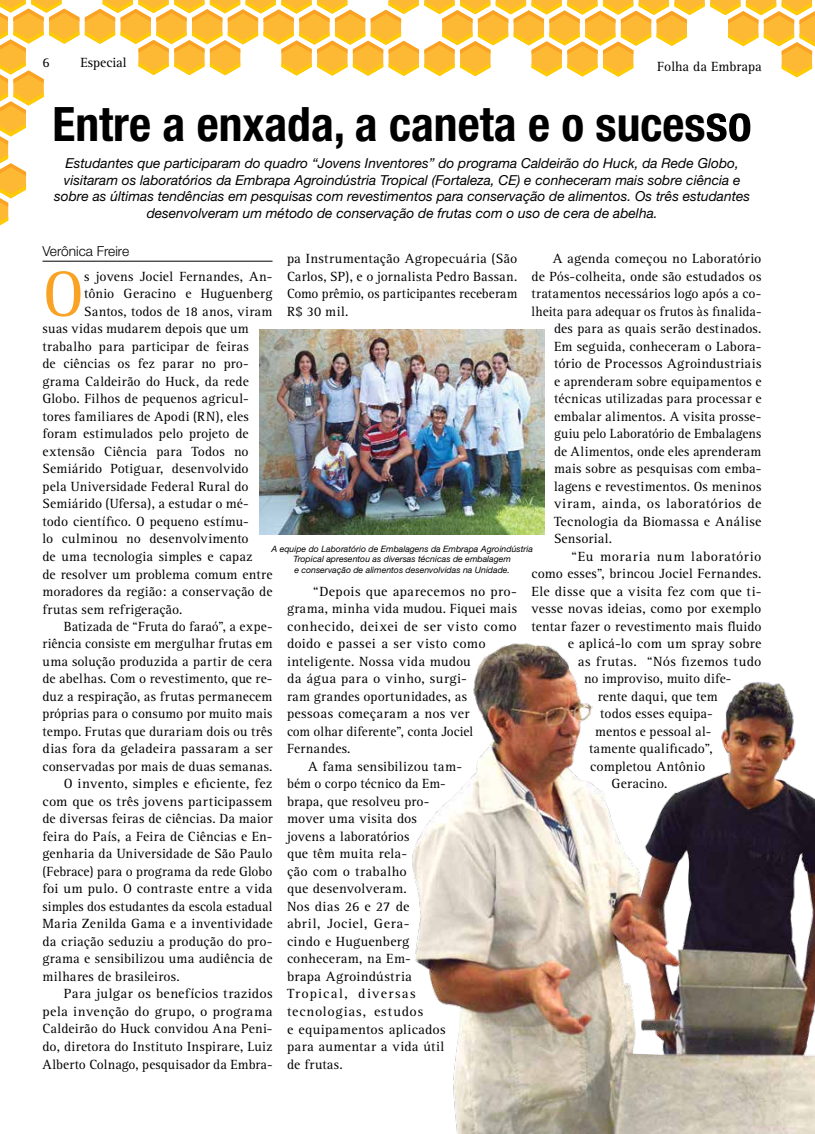
<style>
.page{position:relative;width:815px;height:1134px;background:#fff}
.page>*{position:absolute;margin:0;border:0;box-sizing:border-box;transform-origin:0 0}
.t1{font:66.25px "Rotis Serif";color:#faa224}
.t2{font:700 condensed 47.5px "Helvetica Neue LT Std";color:#000}
.t3{font:13.75px/17.5px "Rotis Serif";letter-spacing:.015em;color:#000;text-align:justify}
.t4{font:italic 13.75px/16.5px "Helvetica Neue LT Std";color:#000;text-align:center}
.t5{font:13.75px "Rotis Serif";letter-spacing:.055em;color:#000}
.t6{font:13.75px "Rotis Serif";letter-spacing:.045em;color:#000}
.t7{font:13.75px "Rotis Serif";letter-spacing:.09em;color:#000}
.t8{font:300 13.75px "Helvetica Neue LT Std";color:#000}
.t9{font:italic 8.75px/10.5px "Helvetica Neue LT Std";color:#000;text-align:center}
.s1{font-size:50px}
</style>
<div class="page">
<svg style="left:0;top:0;width:79px;height:225px"></svg>
<svg style="left:85px;top:0;width:730px;height:77px"></svg>
<img style="left:412px;top:643px;width:403px;height:491px">
<img style="left:260px;top:330px;width:285px;height:205px">
<hr style="left:43px;top:261px;width:230px;height:1px;background:#000">
<p class="t3" style="left:80px;top:54px;width:48px">Especial</p>
<p class="t3" style="left:657px;top:58px;width:106px">Folha da Embrapa</p>
<h2 class="t2" style="left:53px;top:95px;width:701px">Entre a enxada, a caneta e o suces<span class="s1">so</span></h2>
<p class="t4" style="left:54px;top:155px;width:697px">Estudantes que participaram do quadro “Jovens Inventores” do programa Caldeirão do Huck, da Rede Globo, visitaram os laboratórios da Embrapa Agroindústria Tropical (Fortaleza, CE) e conheceram mais sobre ciência e sobre as últimas tendências em pesquisas com revestimentos para conservação de alimentos. Os três estudantes desenvolveram um método de conservação de frutas com o uso de cera de abelha.</p>
<p class="t3" style="left:43px;top:54px;width:9px">6</p>
<p class="t8" style="left:43px;top:242px;width:88px">Verônica Freire</p>
<h1 class="t1" style="left:43px;top:256px;width:43px">O</h1>
<p class="t3" style="left:84px;top:268px;width:190px">s jovens Jociel Fernandes, An-</p>
<p class="t3" style="left:287px;top:250px;width:232px">pa Instrumentação Agropecuária (São Carlos, SP), e o jornalista Pedro Bassan.<br>Como prêmio, os participantes receberam R$ 30 mil.</p>
<p class="t3" style="left:553px;top:250px;width:210px">A agenda começou no Laboratório</p>
<p class="t3" style="left:531px;top:268px;width:232px">de Pós-colheita, onde são estudados os</p>
<p class="t3" style="left:531px;top:285px;width:232px">tratamentos necessários logo após a co-</p>
<p class="t3" style="left:531px;top:303px;width:232px">lheita para adequar os frutos às finalida-</p>
<p class="t3" style="left:554px;top:320px;width:209px">des para as quais serão destinados.</p>
<p class="t3" style="left:554px;top:338px;width:209px">Em seguida, conheceram o Labora-</p>
<p class="t3" style="left:554px;top:355px;width:209px">tório de Processos Agroindustriais</p>
<p class="t3" style="left:554px;top:373px;width:209px">e aprenderam sobre equipamentos e</p>
<p class="t3" style="left:554px;top:390px;width:209px">técnicas utilizadas para processar e</p>
<p class="t3" style="left:554px;top:408px;width:209px">embalar alimentos. A visita prosse-</p>
<p class="t3" style="left:554px;top:425px;width:209px">guiu pelo Laboratório de Embalagens</p>
<p class="t3" style="left:554px;top:443px;width:209px">de Alimentos, onde eles aprenderam</p>
<p class="t3" style="left:554px;top:460px;width:209px">mais sobre as pesquisas com emba-</p>
<p class="t3" style="left:554px;top:478px;width:209px">lagens e revestimentos. Os meninos</p>
<p class="t3" style="left:554px;top:495px;width:209px">viram, ainda, os laboratórios de</p>
<p class="t3" style="left:554px;top:513px;width:209px">Tecnologia da Biomassa e Análise</p>
<p class="t3" style="left:554px;top:530px;width:60px">Sensorial.</p>
<p class="t3" style="left:572px;top:548px;width:191px">“Eu moraria num laboratório</p>
<p class="t3" style="left:531px;top:565px;width:232px">como esses”, brincou Jociel Fernandes.</p>
<p class="t3" style="left:531px;top:583px;width:232px">Ele disse que a visita fez com que ti-</p>
<p class="t3" style="left:531px;top:600px;width:232px">vesse novas ideias, como por exemplo</p>
<p class="t3" style="left:531px;top:618px;width:232px">tentar fazer o revestimento mais fluido</p>
<p class="t3" style="left:568px;top:635px;width:195px">e aplicá-lo com um spray sobre</p>
<p class="t3" style="left:578px;top:653px;width:185px">as frutas. “Nós fizemos tudo</p>
<p class="t3" style="left:584px;top:670px;width:149px">no improviso, muito dife-</p>
<p class="t3" style="left:598px;top:688px;width:122px">rente daqui, que tem</p>
<p class="t3" style="left:600px;top:705px;width:114px">todos esses equipa-</p>
<p class="t3" style="left:595px;top:723px;width:118px">mentos e pessoal al-</p>
<p class="t3" style="left:589px;top:740px;width:125px">tamente qualificado”,</p>
<p class="t3" style="left:590px;top:758px;width:117px">completou Antônio</p>
<p class="t3" style="left:611px;top:775px;width:58px">Geracino.</p>
<p class="t3" style="left:84px;top:285px;width:190px">tônio Geracino e Huguenberg</p>
<p class="t3" style="left:84px;top:303px;width:190px">Santos, todos de 18 anos, viram</p>
<p class="t3" style="left:43px;top:320px;width:208px">suas vidas mudarem depois que um</p>
<p class="t3" style="left:43px;top:338px;width:208px">trabalho para participar de feiras</p>
<p class="t3" style="left:43px;top:355px;width:208px">de ciências os fez parar no pro-</p>
<p class="t3" style="left:43px;top:373px;width:208px">grama Caldeirão do Huck, da rede</p>
<p class="t3" style="left:43px;top:390px;width:208px">Globo. Filhos de pequenos agricul-</p>
<p class="t3" style="left:43px;top:408px;width:208px">tores familiares de Apodi (RN), eles</p>
<p class="t3" style="left:43px;top:426px;width:208px">foram estimulados pelo projeto de</p>
<p class="t3" style="left:43px;top:443px;width:208px">extensão Ciência para Todos no</p>
<p class="t3" style="left:43px;top:461px;width:208px">Semiárido Potiguar, desenvolvido</p>
<p class="t3" style="left:43px;top:478px;width:208px">pela Universidade Federal Rural do</p>
<p class="t3" style="left:43px;top:496px;width:208px">Semiárido (Ufersa), a estudar o mé-</p>
<p class="t3" style="left:43px;top:513px;width:208px">todo científico. O pequeno estímu-</p>
<p class="t3" style="left:43px;top:531px;width:208px">lo culminou no desenvolvimento</p>
<p class="t3" style="left:43px;top:548px;width:211px">de uma tecnologia simples e capaz</p>
<p class="t3" style="left:43px;top:566px;width:232px">de resolver um problema comum entre</p>
<p class="t3" style="left:43px;top:583px;width:231px">moradores da região: a conservação de</p>
<p class="t3" style="left:43px;top:601px;width:142px">frutas sem refrigeração.</p>
<p class="t3" style="left:64px;top:618px;width:210px">Batizada de “Fruta do faraó”, a expe-</p>
<p class="t3" style="left:43px;top:635px;width:231px">riência consiste em mergulhar frutas em</p>
<p class="t3" style="left:43px;top:653px;width:232px">uma solução produzida a partir de cera</p>
<p class="t3" style="left:43px;top:670px;width:232px">de abelhas. Com o revestimento, que re-</p>
<p class="t3" style="left:43px;top:688px;width:232px">duz a respiração, as frutas permanecem</p>
<p class="t3" style="left:43px;top:705px;width:231px">próprias para o consumo por muito mais</p>
<p class="t3" style="left:43px;top:723px;width:232px">tempo. Frutas que durariam dois ou três</p>
<p class="t3" style="left:43px;top:740px;width:232px">dias fora da geladeira passaram a ser</p>
<p class="t3" style="left:43px;top:758px;width:232px">conservadas por mais de duas semanas.</p>
<p class="t3" style="left:64px;top:775px;width:210px">O invento, simples e eficiente, fez</p>
<p class="t3" style="left:43px;top:793px;width:232px">com que os três jovens participassem</p>
<p class="t3" style="left:43px;top:810px;width:231px">de diversas feiras de ciências. Da maior</p>
<p class="t3" style="left:43px;top:828px;width:232px">feira do País, a Feira de Ciências e En-</p>
<p class="t3" style="left:43px;top:845px;width:232px">genharia da Universidade de São Paulo</p>
<p class="t3" style="left:43px;top:863px;width:231px">(Febrace) para o programa da rede Globo</p>
<p class="t3" style="left:43px;top:880px;width:232px">foi um pulo. O contraste entre a vida</p>
<p class="t3" style="left:43px;top:898px;width:232px">simples dos estudantes da escola estadual</p>
<p class="t3" style="left:43px;top:915px;width:231px">Maria Zenilda Gama e a inventividade</p>
<p class="t3" style="left:43px;top:933px;width:232px">da criação seduziu a produção do pro-</p>
<p class="t3" style="left:43px;top:950px;width:232px">grama e sensibilizou uma audiência de</p>
<p class="t3" style="left:43px;top:968px;width:139px">milhares de brasileiros.</p>
<p class="t3" style="left:64px;top:985px;width:210px">Para julgar os benefícios trazidos</p>
<p class="t3" style="left:43px;top:1003px;width:231px">pela invenção do grupo, o programa</p>
<p class="t3" style="left:43px;top:1020px;width:231px">Caldeirão do Huck convidou Ana Peni-</p>
<p class="t3" style="left:43px;top:1038px;width:231px">do, diretora do Instituto Inspirare, Luiz</p>
<p class="t3" style="left:43px;top:1055px;width:232px">Alberto Colnago, pesquisador da Embra-</p>
<p class="t9" style="left:271px;top:543px;width:263px">A equipe do Laboratório de Embalagens da Embrapa Agroindústria<br>Tropical apresentou as diversas técnicas de embalagem<br>e conservação de alimentos desenvolvidas na Unidade.</p>
<p class="t3" style="left:313px;top:583px;width:205px">“Depois que aparecemos no pro-</p>
<p class="t3" style="left:287px;top:600px;width:232px">grama, minha vida mudou. Fiquei mais</p>
<p class="t3" style="left:287px;top:618px;width:231px">conhecido, deixei de ser visto como</p>
<p class="t3" style="left:287px;top:635px;width:200px">doido e passei a ser visto como</p>
<p class="t3" style="left:287px;top:653px;width:185px">inteligente. Nossa vida mudou</p>
<p class="t3" style="left:287px;top:670px;width:182px">da água para o vinho, surgi-</p>
<p class="t3" style="left:287px;top:688px;width:182px">ram grandes oportunidades, as</p>
<p class="t3" style="left:287px;top:705px;width:184px">pessoas começaram a nos ver</p>
<p class="t3" style="left:287px;top:723px;width:188px">com olhar diferente”, conta Jociel</p>
<p class="t3" style="left:287px;top:740px;width:65px">Fernandes.</p>
<p class="t3" style="left:308px;top:758px;width:155px">A fama sensibilizou tam-</p>
<p class="t3" style="left:287px;top:775px;width:160px">bém o corpo técnico da Em-</p>
<p class="t3" style="left:287px;top:793px;width:144px">brapa, que resolveu pro-</p>
<p class="t3" style="left:287px;top:810px;width:132px">mover uma visita dos</p>
<p class="t3" style="left:287px;top:828px;width:124px">jovens a laboratórios</p>
<p class="t3" style="left:287px;top:845px;width:122px">que têm muita rela-</p>
<p class="t3" style="left:287px;top:863px;width:121px">ção com o trabalho</p>
<p class="t3" style="left:287px;top:880px;width:122px">que desenvolveram.</p>
<p class="t3" style="left:287px;top:898px;width:124px">Nos dias 26 e 27 de</p>
<p class="t6" style="left:287px;top:916px;width:124px">abril, Jociel, Gera-</p>
<p class="t3" style="left:287px;top:933px;width:124px">cindo e Huguenberg</p>
<p class="t3" style="left:287px;top:950px;width:125px">conheceram, na Em-</p>
<p class="t3" style="left:287px;top:968px;width:126px">brapa Agroindústria</p>
<p class="t7" style="left:287px;top:986px;width:130px">Tropical, diversas</p>
<p class="t5" style="left:287px;top:1003px;width:138px">tecnologias, estudos</p>
<p class="t3" style="left:287px;top:1020px;width:160px">e equipamentos aplicados</p>
<p class="t3" style="left:287px;top:1038px;width:159px">para aumentar a vida útil</p>
<p class="t3" style="left:287px;top:1055px;width:57px">de frutas.</p>
</div>
